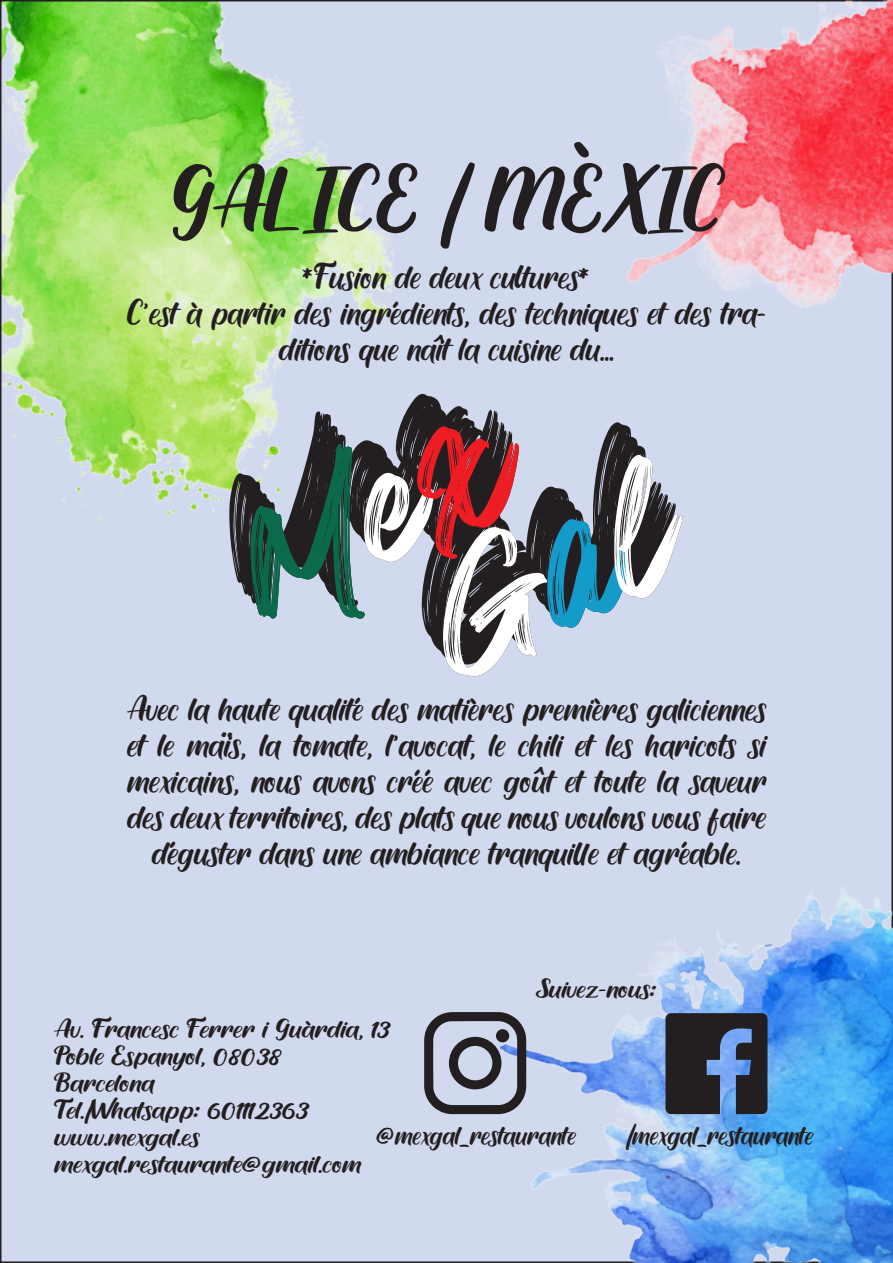
<style>
.page{position:relative;width:893px;height:1263px;background:#fff}
.page>*{position:absolute;margin:0;border:0;box-sizing:border-box;transform-origin:0 0}
.t1{font:78px "Cream Peach";color:#231f20}
.t2{font:30px/36px "Cream Peach";color:#231f20;text-align:center}
.t3{font:24px "Cream Peach";color:#231f20}
.t4{font:22.5px "Cream Peach";color:#231f20;scale:1.15 1}
</style>
<div class="page">
<div style="left:1px;top:1px;width:891px;height:1261px;background:#d1d9ee"></div>
<img style="left:3px;top:3px;width:391px;height:517px">
<img style="left:497px;top:880px;width:396px;height:383px">
<img style="left:512px;top:0;width:381px;height:531px">
<svg style="left:424px;top:1012px;width:102px;height:102px"></svg>
<div style="left:496px;top:1029px;width:13px;height:13px;background:#231f20;border-radius:50%"></div>
<svg style="left:665px;top:1013px;width:102px;height:101px;background:#333a4a"></svg>
<svg style="left:187px;top:408px;width:22px;height:112px"></svg>
<svg style="left:550px;top:428px;width:142px;height:21px"></svg>
<svg style="left:209px;top:401px;width:341px;height:119px"></svg>
<svg style="left:403px;top:449px;width:304px;height:82px"></svg>
<p class="t1" style="left:171px;top:157px;width:552px">GALICE / MÈXIC</p>
<p class="t2" style="left:302px;top:262px;width:290px">*Fusion de deux cultures*</p>
<p class="t2" style="left:127px;top:298px;width:640px">C’est à partir des ingrédients, des techniques et des tra&shy;ditions que naît la cuisine du...</p>
<p class="t2" style="left:127px;top:694px;width:640px">Avec la haute qualité des matières premières galiciennes et le maïs, la tomate, l’avocat, le chili et les haricots si mexicains, nous avons créé avec goût et toute la saveur des deux territoires, des plats que nous voulons vous faire déguster dans une ambiance tranquille et agréable.</p>
<p class="t4" style="left:538px;top:977px;width:104px">Suivez-nous:</p>
<p class="t4" style="left:54px;top:1016px;width:293px">Av. Francesc Ferrer i Guàrdia, 13</p>
<p class="t4" style="left:54px;top:1043px;width:199px">Poble Espanyol, 08038</p>
<p class="t4" style="left:54px;top:1070px;width:89px">Barcelona</p>
<p class="t4" style="left:54px;top:1097px;width:223px">Tel./Whatsapp: 601112363</p>
<p class="t4" style="left:54px;top:1124px;width:128px">www.mexgal.es</p>
<p class="t4" style="left:54px;top:1151px;width:269px">mexgal.restaurante@gmail.com</p>
<p class="t3" style="left:376px;top:1122px;width:201px">@mexgal_restaurante</p>
<p class="t3" style="left:626px;top:1122px;width:189px">/mexgal_restaurante</p>
</div>
